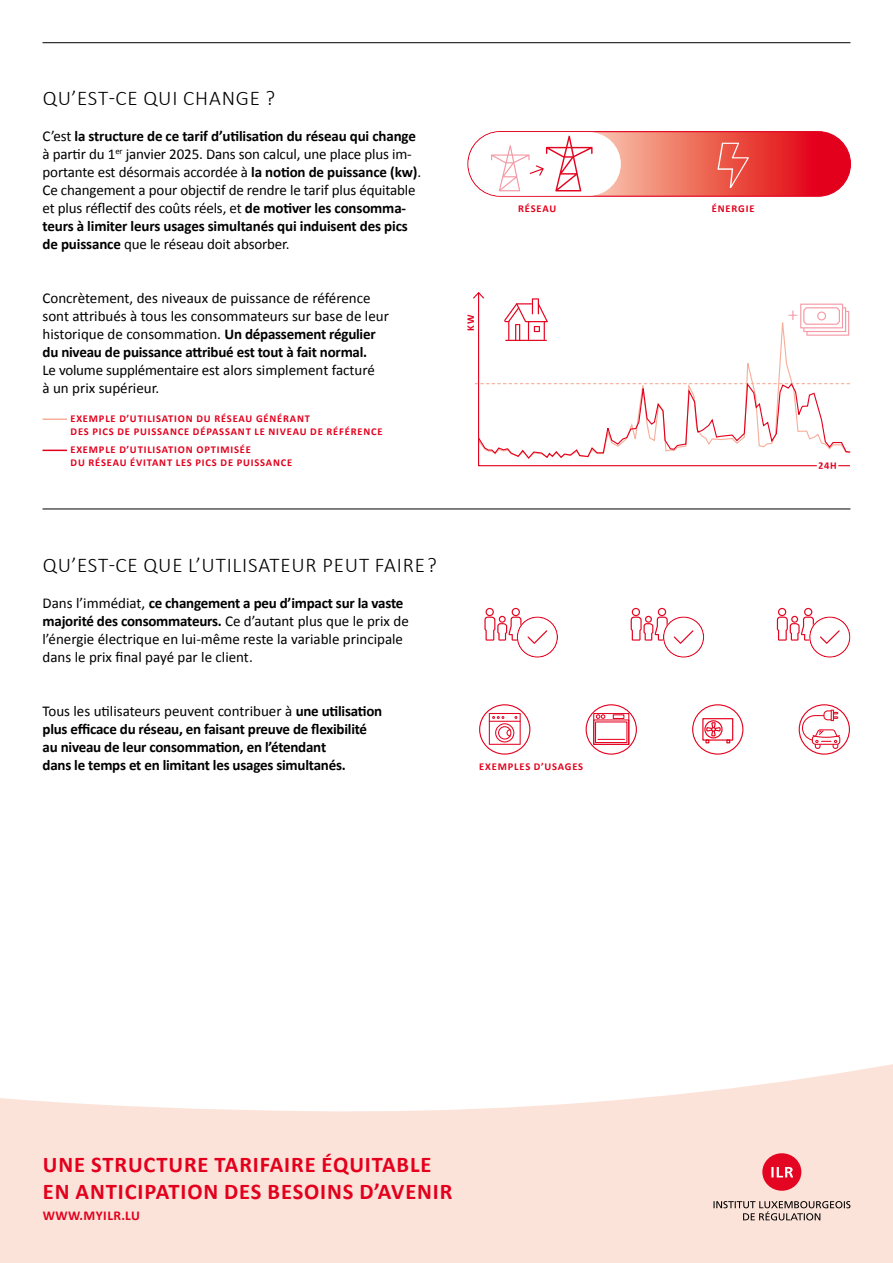
<style>
.page{position:relative;width:893px;height:1263px;background:#fff}
.page>*{position:absolute;margin:0;border:0;box-sizing:border-box;transform-origin:0 0}
.t1{font:700 22.5px/27px "Calibri";letter-spacing:.04em;color:#e3001d}
.t2{font:300 21px "Calibri";letter-spacing:.04em;color:#000}
.t3{font:300 21px "Calibri";color:#e3001d}
.t4{font:15px/18px "Calibri";letter-spacing:-.01em;color:#000}
.t5{font:700 15px/18px "Calibri";letter-spacing:-.015em;color:#000}
.t6{font:700 13.5px "Calibri";letter-spacing:.035em;color:#e3001d}
.t7{font:700 10.5px/12.6px "Calibri";letter-spacing:.08em;color:#e3001d}
.s1{font-weight:700}
.s2{font-weight:400}
</style>
<div class="page">
<svg style="left:0;top:1064px;width:893px;height:199px;fill:#fce3da"></svg>
<hr style="left:43px;top:509px;width:807px;height:1px;background:#000">
<hr style="left:43px;top:42px;width:807px;height:1px;background:#000">
<svg style="left:478px;top:300px;width:372px;height:167px"></svg>
<svg style="left:473px;top:292px;width:11px;height:8px"></svg>
<div style="left:817px;top:460px;width:21px;height:10px;background:#fff"></div>
<svg style="left:475px;top:380px;width:376px;height:80px"></svg>
<svg style="left:504px;top:298px;width:44px;height:43px"></svg>
<svg style="left:800px;top:304px;width:49px;height:32px"></svg>
<svg style="left:480px;top:705px;width:50px;height:49px"></svg>
<svg style="left:489px;top:713px;width:32px;height:32px"></svg>
<div style="left:479px;top:704px;width:51px;height:51px;border:1px solid #e3001d;border-radius:50%"></div>
<div style="left:702px;top:718px;width:31px;height:23px;border:1px solid #e40521"></div>
<div style="left:704px;top:720px;width:19px;height:18px;border:1px solid #e40521;border-radius:50%"></div>
<svg style="left:705px;top:721px;width:25px;height:22px"></svg>
<div style="left:692px;top:704px;width:51px;height:51px;border:1px solid #e3001d;border-radius:50%"></div>
<svg style="left:596px;top:715px;width:9px;height:4px"></svg>
<svg style="left:598px;top:739px;width:26px;height:1px"></svg>
<div style="left:593px;top:713px;width:36px;height:32px;border:1px solid #e40521"></div>
<div style="left:593px;top:719px;width:36px;height:26px;border:1px solid #e40521"></div>
<div style="left:595px;top:721px;width:32px;height:22px;border:1px solid #e40521"></div>
<div style="left:613px;top:714px;width:11px;height:5px;border:1px solid #e40521"></div>
<div style="left:586px;top:704px;width:51px;height:51px;border:1px solid #e3001d;border-radius:50%"></div>
<svg style="left:799px;top:705px;width:50px;height:49px"></svg>
<svg style="left:802px;top:710px;width:38px;height:39px"></svg>
<div style="left:799px;top:704px;width:51px;height:51px;border:1px solid #e3001d;border-radius:50%"></div>
<hr style="left:43px;top:418px;width:24px;height:2px;background:#f6af9b">
<svg style="left:43px;top:450px;width:24px;height:1px"></svg>
<svg style="left:484px;top:608px;width:74px;height:50px"></svg>
<svg style="left:631px;top:608px;width:73px;height:50px"></svg>
<svg style="left:777px;top:608px;width:73px;height:50px"></svg>
<svg style="left:468px;top:132px;width:382px;height:64px"></svg>
<div style="left:467px;top:131px;width:384px;height:66px;border:1px solid #e3001d;border-radius:32px"></div>
<div style="left:468px;top:132px;width:153px;height:64px;background:#fff;border-radius:32px"></div>
<svg style="left:717px;top:143px;width:32px;height:44px"></svg>
<svg style="left:491px;top:136px;width:102px;height:55px"></svg>
<svg style="left:762px;top:1153px;width:39px;height:38px"></svg>
<svg style="left:713px;top:1201px;width:137px;height:19px"></svg>
<h2 class="t2" style="left:43px;top:85px;width:234px">QU’EST-CE QUI CHANGE ?</h2>
<p class="t4" style="left:43px;top:127px;width:380px">C’est <span class="s1">la structure de ce tarif d’utilisation du réseau qui change </span>à partir du 1<sup>er</sup> janvier 2025. Dans son calcul, une place plus im&shy;portante est désormais accordée à <span class="s1">la notion de puissance (kw)</span>.<br>Ce changement a pour objectif de rendre le tarif plus équitable et plus réflectif des coûts réels, et <span class="s1">de motiver les consomma&shy;teurs à limiter leurs usages simultanés qui induisent des pics de puissance</span> que le réseau doit absorber.</p>
<p class="t4" style="left:43px;top:289px;width:348px">Concrètement, des niveaux de puissance de référence sont attribués à tous les consommateurs sur base de leur historique de consommation. <span class="s1">Un dépassement régulier du niveau de puissance attribué est tout à fait normal.</span></p>
<p class="t4" style="left:43px;top:361px;width:334px">Le volume supplémentaire est alors simplement facturé à un prix supérieur.</p>
<p class="t7" style="left:70px;top:412px;width:314px">EXEMPLE D’UTILISATION DU RÉSEAU GÉNÉRANT<br>DES PICS DE PUISSANCE DÉPASSANT LE NIVEAU DE RÉFÉRENCE</p>
<p class="t7" style="left:70px;top:443px;width:224px">EXEMPLE D’UTILISATION OPTIMISÉE<br>DU RÉSEAU ÉVITANT LES PICS DE PUISSANCE</p>
<p class="t7" style="left:518px;top:202px;width:40px">RÉSEAU</p>
<p class="t7" style="left:712px;top:202px;width:44px">ÉNERGIE</p>
<p class="t7" style="left:464px;top:331px;width:17px;rotate:-90deg">KW</p>
<h2 class="t3" style="left:787px;top:301px;width:12px">+</h2>
<p class="t7" style="left:818px;top:459px;width:20px">24H</p>
<h2 class="t2" style="left:43px;top:552px;width:395px">QU’EST-CE QUE L’UTILISATEUR PEUT FAIRE ?</h2>
<p class="t4" style="left:43px;top:593px;width:368px">Dans l’immédiat, <span class="s1">ce changement a peu d’impact sur la vaste majorité des consommateurs.</span> Ce d’autant plus que le prix de l’énergie électrique en lui-même reste la variable principale dans le prix final payé par le client.</p>
<p class="t5" style="left:43px;top:701px;width:341px"><span class="s2">Tous les utilisateurs peuvent contribuer à</span> une utilisation plus efficace du réseau, en faisant preuve de flexibilité au niveau de leur consommation, en l’étendant<br>dans le temps et en limitant les usages simultanés.</p>
<p class="t7" style="left:479px;top:760px;width:105px">EXEMPLES D’USAGES</p>
<h1 class="t1" style="left:43px;top:1150px;width:411px">UNE STRUCTURE TARIFAIRE ÉQUITABLE<br>EN ANTICIPATION DES BESOINS D’AVENIR</h1>
<p class="t6" style="left:43px;top:1206px;width:99px">WWW.MYILR.LU</p>
</div>
